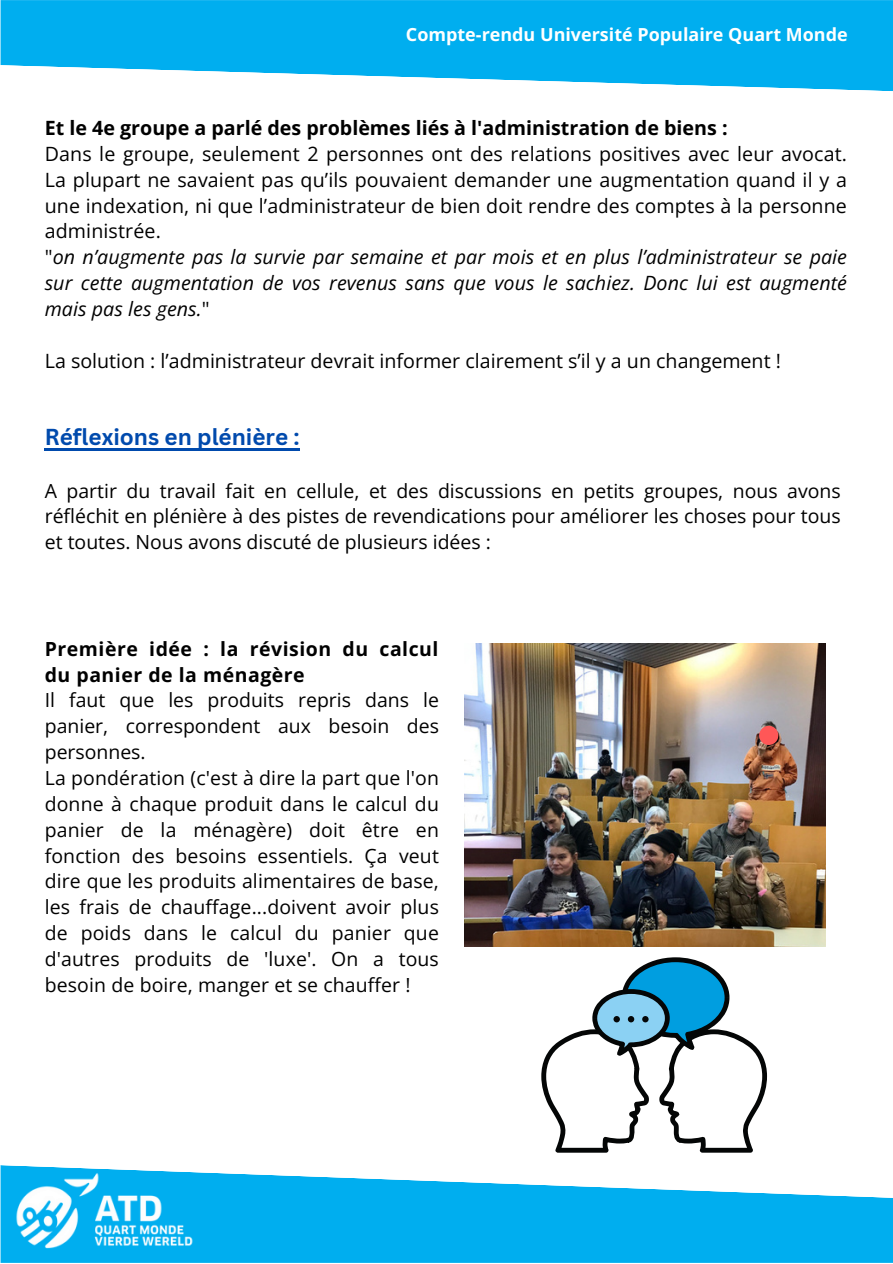
<style>
.page{position:relative;width:893px;height:1264px;background:#fff}
.page>*{position:absolute;margin:0;border:0;box-sizing:border-box;transform-origin:0 0}
.t1{font:700 22.5px "Canva Sans";color:#004aad}
.t2{font:19.65px/25.8px "Open Sans";color:#000;text-align:justify}
.t3{font:italic 19.65px/25.8px "Open Sans";letter-spacing:.005em;color:#000;text-align:justify}
.t4{font:700 19.65px "Open Sans";color:#000}
.t5{font:19.5px/25.8px "Open Sans";color:#000;text-align:justify}
.t6{font:700 19.5px/25.8px "Open Sans";letter-spacing:.025em;color:#000}
.t7{font:700 18px "Open Sans";color:#fff}
.s1{font-style:normal}
</style>
<div class="page">
<svg style="left:0;top:0;width:892px;height:91px;background:#25b9f1"></svg>
<svg style="left:0;top:1173px;width:892px;height:89px;background:#23b9f1"></svg>
<img style="left:0;top:1165px;width:208px;height:96px">
<hr style="left:45px;top:449px;width:255px;height:2px;background:#004aad">
<svg style="left:541px;top:957px;width:227px;height:195px"></svg>
<img style="left:464px;top:643px;width:361px;height:303px">
<svg style="left:759px;top:726px;width:19px;height:19px"></svg>
<p class="t7" style="left:406px;top:22px;width:443px">Compte-rendu Université Populaire Quart Monde</p>
<p class="t4" style="left:45px;top:114px;width:684px">Et le 4e groupe a parlé des problèmes liés à l'administration de biens :</p>
<p class="t2" style="left:45px;top:140px;width:803px">Dans le groupe, seulement 2 personnes ont des relations positives avec leur avocat.<br>La plupart ne savaient pas qu’ils pouvaient demander une augmentation quand il y a une indexation, ni que l’administrateur de bien doit rendre des comptes à la personne administrée.</p>
<p class="t3" style="left:45px;top:244px;width:803px"><span class="s1">"</span>on n’augmente pas la survie par semaine et par mois et en plus l’administrateur se paie sur cette augmentation de vos revenus sans que vous le sachiez. Donc lui est augmenté mais pas les gens.<span class="s1">"</span></p>
<p class="t2" style="left:45px;top:347px;width:737px">La solution : l’administrateur devrait informer clairement s’il y a un changement !</p>
<p class="t1" style="left:45px;top:420px;width:256px">Réflexions en plénière :</p>
<p class="t5" style="left:45px;top:477px;width:797px">A partir du travail fait en cellule, et des discussions en petits groupes, nous avons réfléchit en plénière à des pistes de revendications pour améliorer les choses pour tous et toutes. Nous avons discuté de plusieurs idées :</p>
<p class="t6" style="left:45px;top:635px;width:395px">Première idée : la révision du calcul du panier de la ménagère</p>
<p class="t5" style="left:45px;top:687px;width:396px">Il faut que les produits repris dans le panier, correspondent aux besoin des personnes.</p>
<p class="t5" style="left:45px;top:764px;width:395px">La pondération (c'est à dire la part que l'on donne à chaque produit dans le calcul du panier de la ménagère) doit être en fonction des besoins essentiels. Ça veut dire que les produits alimentaires de base, les frais de chauffage...doivent avoir plus de poids dans le calcul du panier que d'autres produits de 'luxe'. On a tous besoin de boire, manger et se chauffer !</p>
</div>
